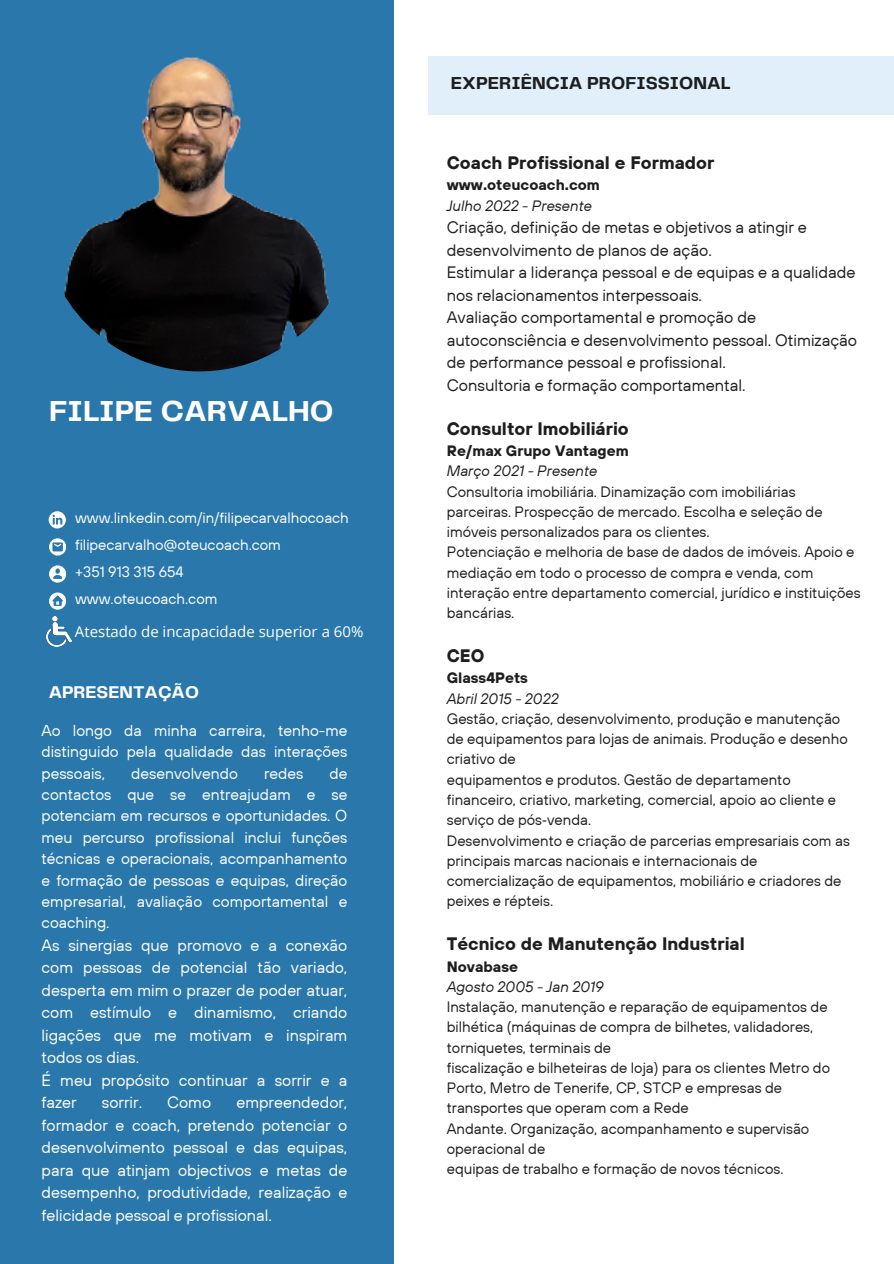
<style>
.page{position:relative;width:894px;height:1264px;background:#fff}
.page>*{position:absolute;margin:0;border:0;box-sizing:border-box;transform-origin:0 0}
.t1{font:700 30px "Telegraf";color:#fff}
.t2{font:700 18px "TT Hoves";color:#1e1e1e}
.t3{font:700 18px "Telegraf";color:#1e1e1e}
.t4{font:700 17.7px "Telegraf";color:#fff}
.t5{font:16.5px/22.5px "TT Hoves";color:#1e1e1e}
.t6{font:16.35px/22.5px "TT Hoves";color:#fff;text-align:justify}
.t7{font:15.75px/21.3px "TT Hoves";color:#fff;text-align:justify}
.t8{font:15px/20.2px "TT Hoves";color:#1e1e1e}
.t9{font:15px "TT Hoves";color:#fff}
.t10{font:italic 15px/20.2px "TT Hoves";color:#1e1e1e}
.t11{font:700 15px "TT Hoves";color:#1e1e1e}
.t12{font:15px "Open Sans";color:#fff}
.s1{font-weight:700;font-style:normal}
.s2{font-family:"Noto Sans"}
</style>
<div class="page">
<div style="left:0;top:0;width:394px;height:1263px;background:#2a78ab"></div>
<img style="left:42px;top:56px;width:314px;height:315px;border-radius:50%">
<div style="left:428px;top:56px;width:465px;height:59px;background:#e0effa"></div>
<svg style="left:49px;top:592px;width:17px;height:17px"></svg>
<svg style="left:49px;top:538px;width:17px;height:17px"></svg>
<svg style="left:49px;top:565px;width:17px;height:17px"></svg>
<svg style="left:49px;top:511px;width:17px;height:17px"></svg>
<img style="left:46px;top:616px;width:25px;height:31px">
<p class="t1" style="left:49px;top:398px;width:286px">FILIPE CARVALHO</p>
<p class="t9" style="left:75px;top:508px;width:275px">www.linkedin.com/in/filipecarvalhocoach</p>
<p class="t9" style="left:75px;top:535px;width:207px">filipecarvalho@oteucoach.com</p>
<p class="t9" style="left:75px;top:562px;width:110px">+351 913 315 654</p>
<p class="t9" style="left:75px;top:589px;width:144px">www.oteucoach.com</p>
<p class="t12" style="left:75px;top:621px;width:290px">Atestado de incapacidade superior a 60%</p>
<p class="t4" style="left:49px;top:684px;width:152px">APRESENTAÇÃO</p>
<p class="t7" style="left:42px;top:719px;width:307px">Ao longo da minha carreira, tenho-me distinguido pela qualidade das interações pessoais,</p>
<p class="t7" style="left:42px;top:762px;width:307px;text-indent:288px">de contactos que se entreajudam e se potenciam em recursos e oportunidades. O meu percurso profissional inclui funções técnicas e operacionais, acompanhamento e formação de pessoas e equipas, direção empresarial, avaliação comportamental e coaching.</p>
<p class="t6" style="left:42px;top:933px;width:307px">As sinergias que promovo e a conexão com pessoas de potencial tão variado, desperta em mim o prazer de poder atuar, com estímulo e dinamismo, criando ligações que me motivam e inspiram todos os dias.</p>
<p class="t6" style="left:42px;top:1068px;width:307px">É meu propósito continuar a sorrir e a fazer</p>
<p class="t7" style="left:131px;top:762px;width:108px">desenvolvendo</p>
<p class="t7" style="left:264px;top:762px;width:41px">redes</p>
<p class="t6" style="left:102px;top:1091px;width:42px">sorrir.</p>
<p class="t6" style="left:167px;top:1091px;width:45px">Como</p>
<p class="t6" style="left:42px;top:1091px;width:307px;text-indent:195px">empreendedor, formador e coach, pretendo potenciar o desenvolvimento pessoal e das equipas, para que atinjam objectivos e metas de desempenho, produtividade, realização e felicidade pessoal e profissional.</p>
<p class="t3" style="left:451px;top:75px;width:281px">EXPERIÊNCIA PROFISSIONAL</p>
<h1 class="t2" style="left:446px;top:151px;width:269px">Coach Profissional e Formador</h1>
<h1 class="t10" style="left:446px;top:175px;width:154px"><span class="s1">www.oteucoach.com<br></span>Julho 2022 - Presente</h1>
<h1 class="t5" style="left:446px;top:216px;width:412px">Criação, definição de metas e objetivos a atingir e desenvolvimento de planos de ação.<br>Estimular a liderança pessoal e de equipas e a qualidade nos relacionamentos interpessoais.<br>Avaliação comportamental e promoção de autoconsciência e desenvolvimento pessoal. Otimização de performance pessoal e profissional.<br>Consultoria e formação comportamental.</h1>
<h2 class="t2" style="left:446px;top:416px;width:183px">Consultor Imobiliário</h2>
<p class="t11" style="left:446px;top:441px;width:183px">Re/max Grupo Vantagem</p>
<p class="t10" style="left:446px;top:460px;width:152px">Março 2021 - Presente</p>
<p class="t8" style="left:446px;top:481px;width:377px">Consultoria imobiliária. Dinamização com imobiliárias parceiras. Prospecção de mercado. Escolha e seleção de imóveis personalizados para os clientes.</p>
<h2 class="t8" style="left:446px;top:541px;width:415px">Potenciação e melhoria de base de dados de imóveis. Apoio e mediação em todo o processo de compra e venda, com interação entre departamento comercial, jurídico e instituições bancárias.</h2>
<h3 class="t2" style="left:446px;top:644px;width:39px">CEO</h3>
<p class="t11" style="left:446px;top:668px;width:83px">Glass4Pets</p>
<p class="t10" style="left:446px;top:688px;width:113px">Abril 2015 - 2022</p>
<p class="t8" style="left:446px;top:708px;width:402px">Gestão, criação, desenvolvimento, produção e manutenção de equipamentos para lojas de animais. Produção e desenho criativo de</p>
<p class="t8" style="left:446px;top:769px;width:390px">equipamentos e produtos. Gestão de departamento financeiro, criativo, marketing, comercial, apoio ao cliente e serviço de pós<span class="s2">‑</span>venda.</p>
<p class="t8" style="left:446px;top:829px;width:404px">Desenvolvimento e criação de parcerias empresariais com as principais marcas nacionais e internacionais de comercialização de equipamentos, mobiliário e criadores de peixes e répteis.</p>
<p class="t2" style="left:446px;top:932px;width:299px">Técnico de Manutenção Industrial</p>
<p class="t11" style="left:446px;top:956px;width:73px">Novabase</p>
<p class="t10" style="left:446px;top:976px;width:158px">Agosto 2005 - Jan 2019</p>
<p class="t8" style="left:446px;top:996px;width:382px">Instalação, manutenção e reparação de equipamentos de bilhética (máquinas de compra de bilhetes, validadores, torniquetes, terminais de</p>
<p class="t8" style="left:446px;top:1057px;width:384px">fiscalização e bilheteiras de loja) para os clientes Metro do<br>Porto, Metro de Tenerife, CP, STCP e empresas de transportes que operam com a Rede</p>
<p class="t8" style="left:446px;top:1117px;width:364px">Andante. Organização, acompanhamento e supervisão operacional de</p>
<p class="t8" style="left:446px;top:1158px;width:338px">equipas de trabalho e formação de novos técnicos.</p>
</div>
